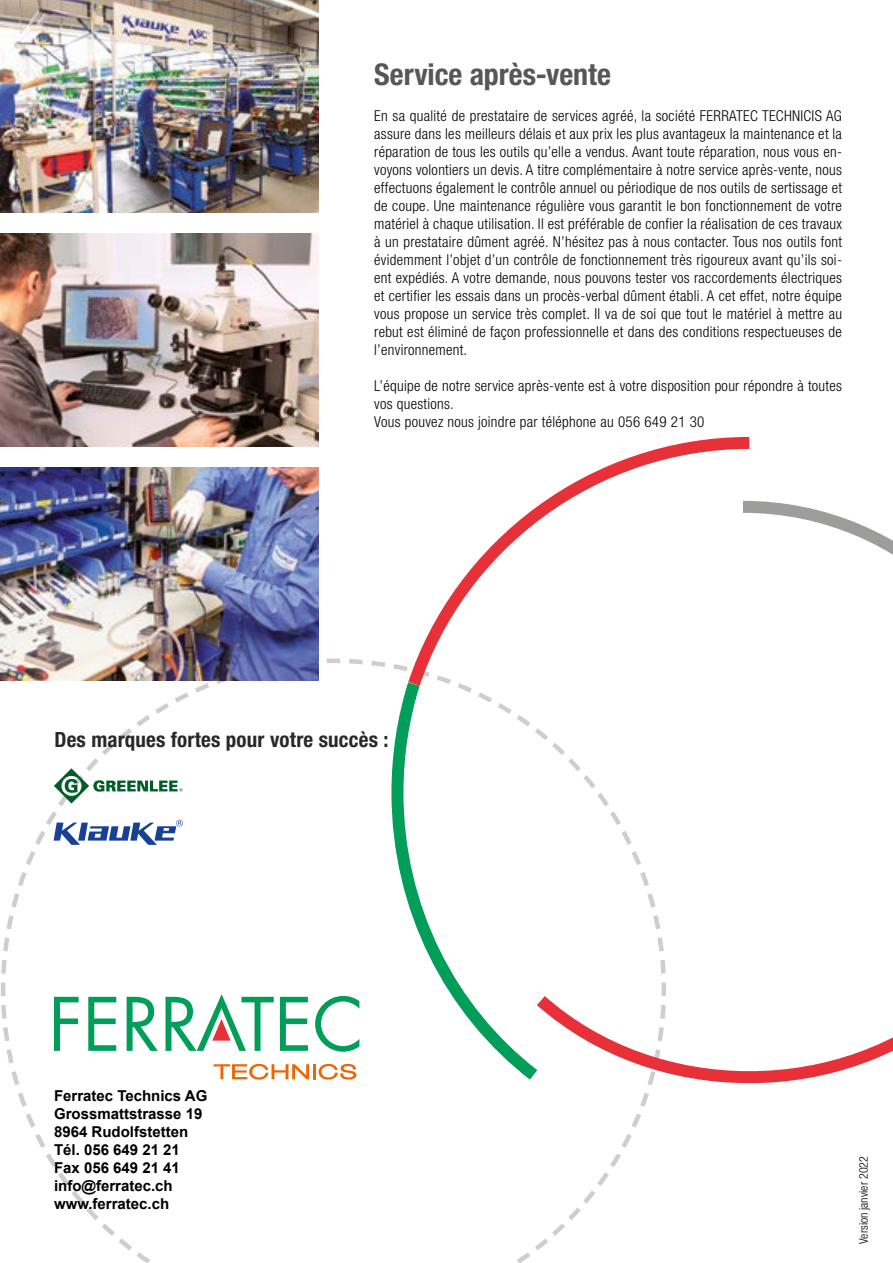
<style>
.page{position:relative;width:893px;height:1263px;background:#fff}
.page>*{position:absolute;margin:0;border:0;box-sizing:border-box;transform-origin:0 0}
.t1{font:700 condensed 30px "Helvetica Neue LT Pro";color:#575756}
.t2{font:700 condensed 21px "Helvetica Neue LT Pro";letter-spacing:.01em;color:#282827}
.t3{font:300 condensed 15px/18px "Helvetica Neue LT Std";letter-spacing:.02em;color:#000;text-align:justify}
.t4{font:700 15px/18px "Arial";color:#000}
.t5{font:300 condensed 12px "Helvetica Neue LT Std";color:#000}
</style>
<div class="page">
<svg style="left:0;top:658px;width:666px;height:605px"></svg>
<svg style="left:524px;top:983px;width:369px;height:120px"></svg>
<svg style="left:761px;top:501px;width:132px;height:54px"></svg>
<svg style="left:385px;top:669px;width:165px;height:423px"></svg>
<svg style="left:399px;top:436px;width:362px;height:263px"></svg>
<svg style="left:54px;top:768px;width:129px;height:35px"></svg>
<svg style="left:54px;top:820px;width:129px;height:25px"></svg>
<svg style="left:214px;top:1064px;width:95px;height:15px"></svg>
<hr style="left:313px;top:1064px;width:3px;height:15px;background:#ec6608">
<svg style="left:319px;top:1064px;width:37px;height:15px"></svg>
<svg style="left:54px;top:997px;width:25px;height:54px"></svg>
<svg style="left:88px;top:997px;width:28px;height:54px"></svg>
<svg style="left:127px;top:997px;width:31px;height:54px"></svg>
<svg style="left:280px;top:997px;width:28px;height:54px"></svg>
<svg style="left:315px;top:996px;width:44px;height:56px"></svg>
<svg style="left:165px;top:994px;width:109px;height:57px"></svg>
<img style="left:0;top:0;width:319px;height:213px">
<img style="left:0;top:234px;width:319px;height:212px">
<img style="left:0;top:468px;width:319px;height:212px">
<h1 class="t1" style="left:374px;top:57px;width:238px">Service après-vente</h1>
<p class="t3" style="left:374px;top:107px;width:469px">En sa qualité de prestataire de services agréé, la société FERRATEC TECHNICIS AG assure dans les meilleurs délais et aux prix les plus avantageux la maintenance et la réparation de tous les outils qu’elle a vendus. Avant toute réparation, nous vous en&shy;voyons volontiers un devis. A titre complémentaire à notre service après-vente, nous effectuons également le contrôle annuel ou périodique de nos outils de sertissage et de coupe. Une maintenance régulière vous garantit le bon fonctionnement de votre matériel à chaque utilisation. Il est préférable de confier la réalisation de ces travaux à un prestataire dûment agréé. N’hésitez pas à nous contacter. Tous nos outils font évidemment l’objet d’un contrôle de fonctionnement très rigoureux avant qu’ils soi&shy;ent expédiés. A votre demande, nous pouvons tester vos raccordements électriques et certifier les essais dans un procès-verbal dûment établi. A cet effet, notre équipe vous propose un service très complet. Il va de soi que tout le matériel à mettre au rebut est éliminé de façon professionnelle et dans des conditions respectueuses de l’environnement.</p>
<p class="t3" style="left:374px;top:377px;width:469px;text-align:left">L’équipe de notre service après-vente est à votre disposition pour répondre à toutes vos questions.<br>Vous pouvez nous joindre par téléphone au 056 649 21 30</p>
<h2 class="t2" style="left:54px;top:727px;width:336px">Des marques fortes pour votre succès :</h2>
<p class="t4" style="left:54px;top:1087px;width:155px">Ferratec Technics AG<br>Grossmattstrasse 19<br>8964 Rudolfstetten<br>Tél. 056 649 21 21<br>Fax 056 649 21 41 info@ferratec.ch www.ferratec.ch</p>
<p class="t5" style="left:857px;top:1244px;width:89px;rotate:-90deg">Version janvier 2022</p>
</div>
